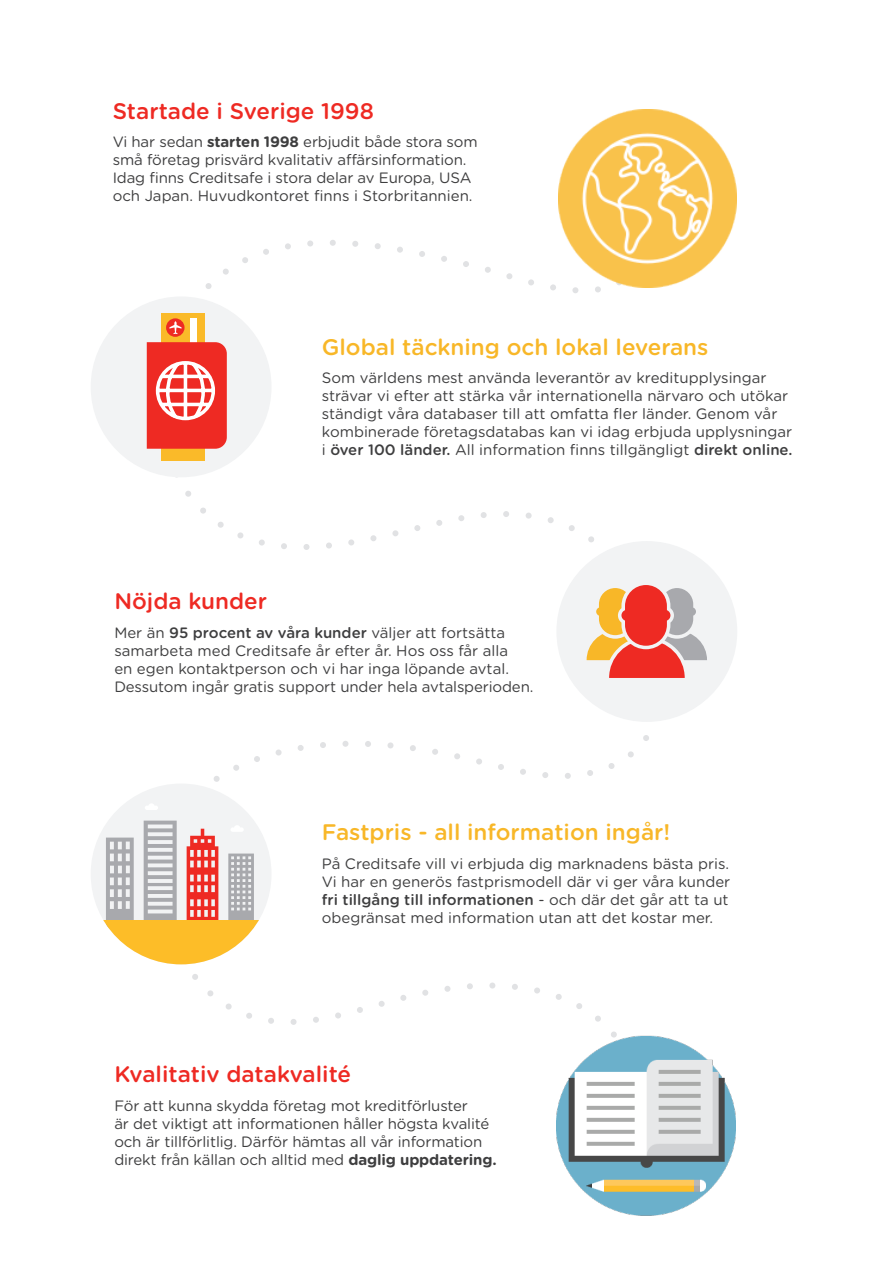
<style>
.page{position:relative;width:893px;height:1263px;background:#fff}
.page>*{position:absolute;margin:0;border:0;box-sizing:border-box;transform-origin:0 0}
.t1{font:500 22.5px "Gotham Rounded";color:#f8b728}
.t2{font:500 22.5px "Gotham Rounded";color:#ee2a23}
.t3{font:15px/18px "Gotham Rounded";letter-spacing:-.01em;color:#3e3e3f}
.s1{font-weight:700}
.s2{font-weight:500}
</style>
<div class="page">
<svg style="left:174px;top:240px;width:475px;height:785px"></svg>
<div style="left:556px;top:541px;width:181px;height:181px;background:#f2f3f4;border-radius:50%"></div>
<svg style="left:586px;top:585px;width:121px;height:93px"></svg>
<div style="left:91px;top:783px;width:181px;height:181px;background:#f2f3f4;border-radius:50%"></div>
<svg style="left:144px;top:821px;width:33px;height:100px"></svg>
<svg style="left:187px;top:829px;width:31px;height:92px"></svg>
<svg style="left:106px;top:837px;width:28px;height:84px"></svg>
<svg style="left:228px;top:853px;width:26px;height:68px;background:#b8b8b9"></svg>
<svg style="left:231px;top:826px;width:12px;height:6px"></svg>
<svg style="left:104px;top:921px;width:168px;height:43px;fill:#fdbd28"></svg>
<svg style="left:145px;top:804px;width:13px;height:6px"></svg>
<div style="left:91px;top:296px;width:181px;height:181px;background:#f2f3f4;border-radius:50%"></div>
<div style="left:162px;top:313px;width:43px;height:148px;background:#faba29"></div>
<div style="left:191px;top:318px;width:6px;height:111px;background:#fff"></div>
<svg style="left:166px;top:318px;width:19px;height:19px"></svg>
<svg style="left:169px;top:321px;width:13px;height:13px"></svg>
<svg style="left:147px;top:342px;width:80px;height:107px;background:#f1514b"></svg>
<img style="left:491px;top:964px;width:245px;height:252px">
<img style="left:558px;top:110px;width:178px;height:178px">
<p class="t2" style="left:113px;top:95px;width:263px">Startade i Sverige 1998</p>
<p class="t3" style="left:113px;top:132px;width:366px">Vi har sedan <span class="s1">starten 1998</span> erbjudit både stora som små företag prisvärd kvalitativ affärsinformation.<br>Idag finns Creditsafe i stora delar av Europa, USA och Japan. Huvudkontoret finns i Storbritannien.</p>
<p class="t1" style="left:322px;top:331px;width:388px">Global täckning och lokal leverans</p>
<p class="t3" style="left:322px;top:368px;width:472px">Som världens mest använda leverantör av kreditupplysingar strävar vi efter att stärka vår internationella närvaro och utökar ständigt våra databaser till att omfatta fler länder. Genom vår kombinerade företagsdatabas kan vi idag erbjuda upplysningar i <span class="s2">över 100 länder.</span> All information finns tillgängligt <span class="s2">direkt online.</span></p>
<p class="t2" style="left:114px;top:585px;width:154px">Nöjda kunder</p>
<p class="t3" style="left:114px;top:623px;width:421px">Mer än <span class="s2">95 procent av våra kunder</span> väljer att fortsätta samarbeta med Creditsafe år efter år. Hos oss får alla<br>en egen kontaktperson och vi har inga löpande avtal.<br>Dessutom ingår gratis support under hela avtalsperioden.</p>
<p class="t1" style="left:322px;top:816px;width:350px">Fastpris - all information ingår!</p>
<p class="t3" style="left:322px;top:854px;width:410px;text-align:justify">På Creditsafe vill vi erbjuda dig marknadens bästa pris.<br>Vi har en generös fastprismodell där vi ger våra kunder <span class="s2">fri tillgång till informationen</span> - och där det går att ta ut obegränsat med information utan att det kostar mer.</p>
<p class="t2" style="left:114px;top:1058px;width:238px">Kvalitativ datakvalité</p>
<p class="t3" style="left:114px;top:1096px;width:384px">För att kunna skydda företag mot kreditförluster<br>är det viktigt att informationen håller högsta kvalité och är tillförlitlig. Därför hämtas all vår information direkt från källan och alltid med <span class="s1">daglig uppdatering.</span></p>
</div>
